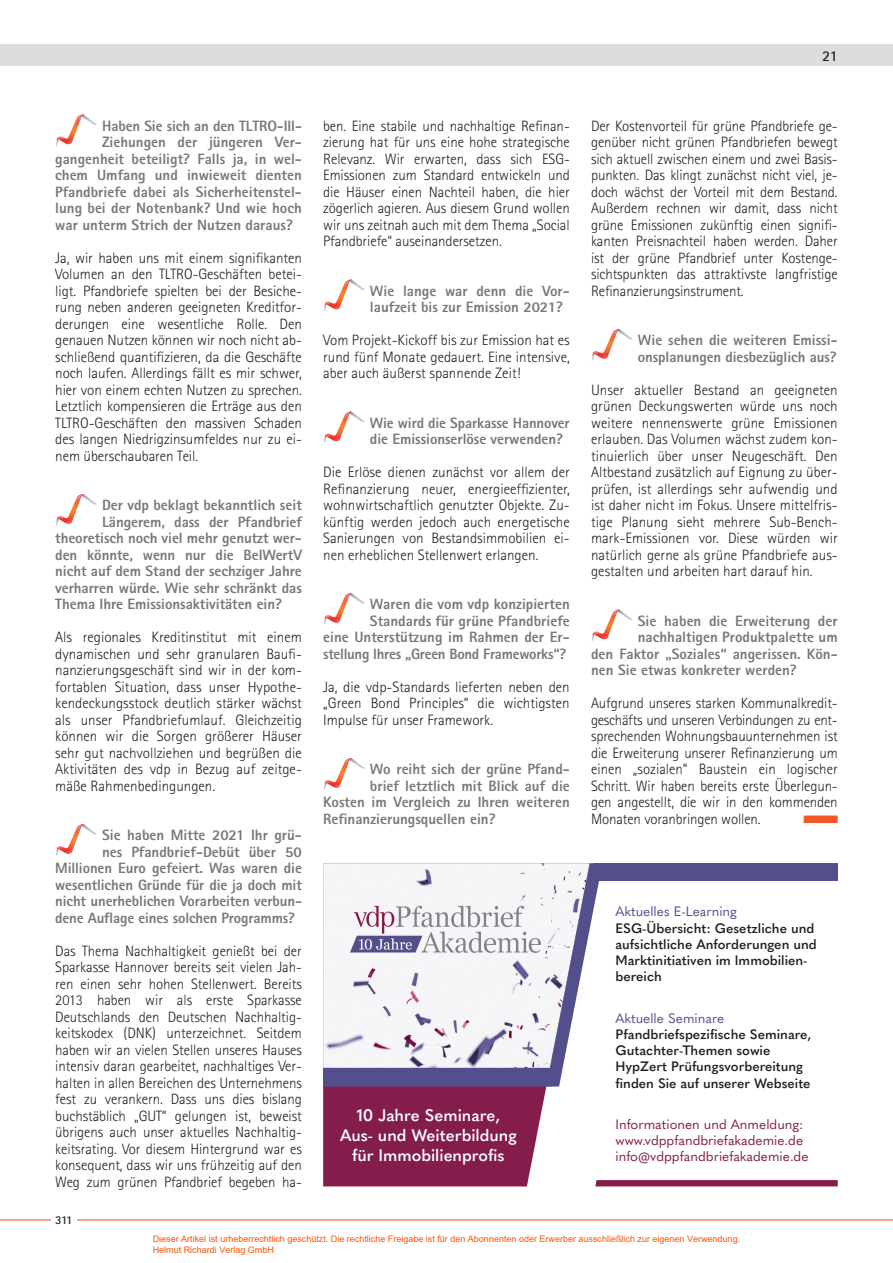
<style>
.page{position:relative;width:893px;height:1263px;background:#fff}
.page>*{position:absolute;margin:0;border:0;box-sizing:border-box;transform-origin:0 0}
.t1{font:600 16.5px/19.8px "Quasimoda";color:#fff;text-align:center}
.t2{font:300 15px/16.5px "Rotis Sans Serif";letter-spacing:-.005em;color:#231f20;text-align:justify}
.t3{font:800 15px/16.5px "Rotis Sans Serif";color:#76787b}
.t4{font:700 15px "Rotis Sans Serif";color:#231f20}
.t5{font:600 13.5px/16.2px "Quasimoda";color:#231f20}
.t6{font:13.5px/16.2px "Quasimoda";color:#841d4c}
.t7{font:13.5px "Quasimoda";color:#534f8b}
.t8{font:700 12px "Rotis Sans Serif";color:#231f20}
.t9{font:9px/10.8px "Arial";color:#ff5400}
</style>
<div class="page">
<hr style="left:0;top:1219px;width:893px;height:1px;background:#f15929">
<div style="left:0;top:45px;width:893px;height:21px;background:#dcdddf"></div>
<div style="left:51px;top:1214px;width:26px;height:13px;background:#fff"></div>
<svg style="left:56px;top:114px;width:41px;height:32px"></svg>
<svg style="left:56px;top:494px;width:41px;height:32px"></svg>
<svg style="left:56px;top:824px;width:41px;height:32px"></svg>
<svg style="left:324px;top:279px;width:41px;height:32px"></svg>
<svg style="left:324px;top:411px;width:41px;height:32px"></svg>
<svg style="left:324px;top:593px;width:41px;height:32px"></svg>
<svg style="left:324px;top:758px;width:41px;height:32px"></svg>
<svg style="left:323px;top:1086px;width:237px;height:100px;background:#8f335e"></svg>
<div style="left:593px;top:863px;width:245px;height:17px;background:#534f8b"></div>
<svg style="left:323px;top:863px;width:279px;height:223px"></svg>
<svg style="left:595px;top:1180px;width:243px;height:6px"></svg>
<div style="left:804px;top:815px;width:34px;height:8px;background:#f15929"></div>
<svg style="left:592px;top:328px;width:41px;height:33px"></svg>
<svg style="left:592px;top:609px;width:41px;height:32px"></svg>
<p class="t4" style="left:822px;top:46px;width:17px">21</p>
<p class="t3" style="left:102px;top:117px;width:201px">Haben Sie sich an den TLTRO-III-</p>
<p class="t3" style="left:102px;top:134px;width:201px">Ziehungen der jüngeren Ver-</p>
<p class="t3" style="left:55px;top:150px;width:248px">gangenheit beteiligt? Falls ja, in wel-</p>
<p class="t3" style="left:55px;top:167px;width:248px">chem Umfang und inwieweit dienten</p>
<p class="t3" style="left:55px;top:183px;width:248px">Pfandbriefe dabei als Sicherheitenstel-</p>
<p class="t3" style="left:55px;top:200px;width:248px">lung bei der Notenbank? Und wie hoch</p>
<p class="t3" style="left:55px;top:216px;width:239px">war unterm Strich der Nutzen daraus?</p>
<p class="t2" style="left:55px;top:249px;width:248px">Ja, wir haben uns mit einem signifikanten Volumen an den TLTRO-Geschäften betei&shy;ligt. Pfandbriefe spielten bei der Besiche&shy;rung neben anderen geeigneten Kreditfor&shy;derungen eine wesentliche Rolle. Den genauen Nutzen können wir noch nicht ab&shy;schließend quantifizieren, da die Geschäfte noch laufen. Allerdings fällt es mir schwer, hier von einem echten Nutzen zu sprechen.<br>Letztlich kompensieren die Erträge aus den TLTRO-Geschäften den massiven Schaden des langen Niedrigzinsumfeldes nur zu ei&shy;nem überschaubaren Teil.</p>
<p class="t3" style="left:102px;top:497px;width:201px">Der vdp beklagt bekanntlich seit</p>
<p class="t3" style="left:102px;top:513px;width:201px">Längerem, dass der Pfandbrief</p>
<p class="t3" style="left:55px;top:530px;width:248px">theoretisch noch viel mehr genutzt wer-</p>
<p class="t3" style="left:55px;top:546px;width:248px">den könnte, wenn nur die BelWertV</p>
<p class="t3" style="left:55px;top:563px;width:248px">nicht auf dem Stand der sechziger Jahre</p>
<p class="t3" style="left:55px;top:579px;width:248px">verharren würde. Wie sehr schränkt das</p>
<p class="t3" style="left:55px;top:596px;width:228px">Thema Ihre Emissionsaktivitäten ein?</p>
<p class="t2" style="left:55px;top:629px;width:248px">Als regionales Kreditinstitut mit einem dynamischen und sehr granularen Baufi&shy;nanzierungsgeschäft sind wir in der kom&shy;fortablen Situation, dass unser Hypothe&shy;kendeckungsstock deutlich stärker wächst als unser Pfandbriefumlauf. Gleichzeitig können wir die Sorgen größerer Häuser sehr gut nachvollziehen und begrüßen die Aktivitäten des vdp in Bezug auf zeitge&shy;mäße Rahmenbedingungen.</p>
<p class="t3" style="left:102px;top:827px;width:200px">Sie haben Mitte 2021 Ihr grü-</p>
<p class="t3" style="left:102px;top:843px;width:201px">nes Pfandbrief-Debüt über 50</p>
<p class="t3" style="left:55px;top:860px;width:248px">Millionen Euro gefeiert. Was waren die</p>
<p class="t3" style="left:55px;top:876px;width:248px">wesentlichen Gründe für die ja doch mit</p>
<p class="t3" style="left:55px;top:893px;width:248px">nicht unerheblichen Vorarbeiten verbun-</p>
<p class="t3" style="left:55px;top:909px;width:241px">dene Auflage eines solchen Programms?</p>
<p class="t2" style="left:55px;top:942px;width:248px">Das Thema Nachhaltigkeit genießt bei der Sparkasse Hannover bereits seit vielen Jah&shy;ren einen sehr hohen Stellenwert. Bereits 2013 haben wir als erste Sparkasse Deutschlands den Deutschen Nachhaltig&shy;keitskodex (DNK) unterzeichnet. Seitdem haben wir an vielen Stellen unseres Hauses intensiv daran gearbeitet, nachhaltiges Ver&shy;halten in allen Bereichen des Unternehmens fest zu verankern. Dass uns dies bislang buchstäblich „GUT“ gelungen ist, beweist übrigens auch unser aktuelles Nachhaltig&shy;keitsrating. Vor diesem Hintergrund war es konsequent, dass wir uns frühzeitig auf den Weg zum grünen Pfandbrief begeben ha-</p>
<p class="t8" style="left:55px;top:1212px;width:19px">311</p>
<p class="t2" style="left:323px;top:117px;width:248px">ben. Eine stabile und nachhaltige Refinan&shy;zierung hat für uns eine hohe strategische Relevanz. Wir erwarten, dass sich ESG-Emissionen zum Standard entwickeln und die Häuser einen Nachteil haben, die hier zögerlich agieren. Aus diesem Grund wollen wir uns zeitnah auch mit dem Thema „Social Pfandbriefe“ auseinandersetzen.</p>
<p class="t3" style="left:370px;top:282px;width:201px">Wie lange war denn die Vor&shy;laufzeit bis zur Emission 2021?</p>
<p class="t2" style="left:323px;top:332px;width:248px">Vom Projekt-Kickoff bis zur Emission hat es rund fünf Monate gedauert. Eine intensive, aber auch äußerst spannende Zeit!</p>
<p class="t3" style="left:370px;top:414px;width:201px">Wie wird die Sparkasse Hannover die Emissionserlöse verwenden?</p>
<p class="t2" style="left:323px;top:464px;width:248px">Die Erlöse dienen zunächst vor allem der Refinanzierung neuer, energieeffizienter, wohnwirtschaftlich genutzter Objekte. Zu&shy;künftig werden jedoch auch energetische Sanierungen von Bestandsimmobilien ei&shy;nen erheblichen Stellenwert erlangen.</p>
<p class="t3" style="left:323px;top:596px;width:248px;text-align:right">Waren die vom vdp konzipierten Standards für grüne Pfandbriefe<br>eine Unterstützung im Rahmen der Er&shy;stellung Ihres „Green Bond Frameworks“?</p>
<p class="t2" style="left:323px;top:678px;width:248px">Ja, die vdp-Standards lieferten neben den „Green Bond Principles“ die wichtigsten Impulse für unser Framework.</p>
<p class="t3" style="left:370px;top:761px;width:201px">Wo reiht sich der grüne Pfand-</p>
<p class="t3" style="left:370px;top:777px;width:201px">brief letztlich mit Blick auf die</p>
<p class="t3" style="left:323px;top:794px;width:248px">Kosten im Vergleich zu Ihren weiteren</p>
<p class="t3" style="left:323px;top:810px;width:174px">Refinanzierungsquellen ein?</p>
<p class="t1" style="left:340px;top:1104px;width:178px">10 Jahre Seminare,<br>Aus- und Weiterbildung für Immobilienprofis</p>
<p class="t2" style="left:591px;top:117px;width:248px">Der Kostenvorteil für grüne Pfandbriefe ge&shy;genüber nicht grünen Pfandbriefen bewegt sich aktuell zwischen einem und zwei Basis&shy;punkten. Das klingt zunächst nicht viel, je&shy;doch wächst der Vorteil mit dem Bestand.<br>Außerdem rechnen wir damit, dass nicht grüne Emissionen zukünftig einen signifi&shy;kanten Preisnachteil haben werden. Daher ist der grüne Pfandbrief unter Kostenge&shy;sichtspunkten das attraktivste langfristige Refinanzierungsinstrument.</p>
<p class="t3" style="left:638px;top:332px;width:201px">Wie sehen die weiteren Emissi&shy;onsplanungen diesbezüglich aus?</p>
<p class="t2" style="left:591px;top:381px;width:248px">Unser aktueller Bestand an geeigneten grünen Deckungswerten würde uns noch weitere nennenswerte grüne Emissionen erlauben. Das Volumen wächst zudem kon&shy;tinuierlich über unser Neugeschäft. Den Altbestand zusätzlich auf Eignung zu über&shy;prüfen, ist allerdings sehr aufwendig und ist daher nicht im Fokus. Unsere mittelfris&shy;tige Planung sieht mehrere Sub-Bench&shy;mark-Emissionen vor. Diese würden wir natürlich gerne als grüne Pfandbriefe aus&shy;gestalten und arbeiten hart darauf hin.</p>
<p class="t3" style="left:638px;top:612px;width:201px">Sie haben die Erweiterung der</p>
<p class="t3" style="left:638px;top:629px;width:201px">nachhaltigen Produktpalette um</p>
<p class="t3" style="left:591px;top:645px;width:247px">den Faktor „Soziales“ angerissen. Kön-</p>
<p class="t3" style="left:591px;top:662px;width:207px">nen Sie etwas konkreter werden?</p>
<p class="t2" style="left:591px;top:695px;width:248px">Aufgrund unseres starken Kommunalkredit&shy;geschäfts und unseren Verbindungen zu ent&shy;sprechenden Wohnungsbauunternehmen ist die Erweiterung unserer Refinanzierung um einen „sozialen“ Baustein ein logischer Schritt. Wir haben bereits erste Überlegun&shy;gen angestellt, die wir in den kommenden Monaten voranbringen wollen.</p>
<p class="t7" style="left:615px;top:901px;width:123px">Aktuelles E-Learning</p>
<p class="t5" style="left:615px;top:919px;width:203px">ESG-Übersicht: Gesetzliche und aufsichtliche Anforderungen und<br>Marktinitiativen im Immobilien&shy;bereich</p>
<p class="t7" style="left:615px;top:1008px;width:110px">Aktuelle Seminare</p>
<p class="t5" style="left:615px;top:1025px;width:197px">Pfandbriefspezifische Seminare,<br>Gutachter-Themen sowie<br>HypZert Prüfungsvorbereitung finden Sie auf unserer Webseite</p>
<p class="t6" style="left:615px;top:1115px;width:194px">Informationen und Anmeldung: www.vdppfandbriefakademie.de info@vdppfandbriefakademie.de</p>
<p class="t9" style="left:153px;top:1233px;width:589px">Dieser Artikel ist urheberrechtlich geschützt. Die rechtliche Freigabe ist für den Abonnenten oder Erwerber ausschließlich zur eigenen Verwendung.<br>Helmut Richardi Verlag GmbH</p>
</div>
